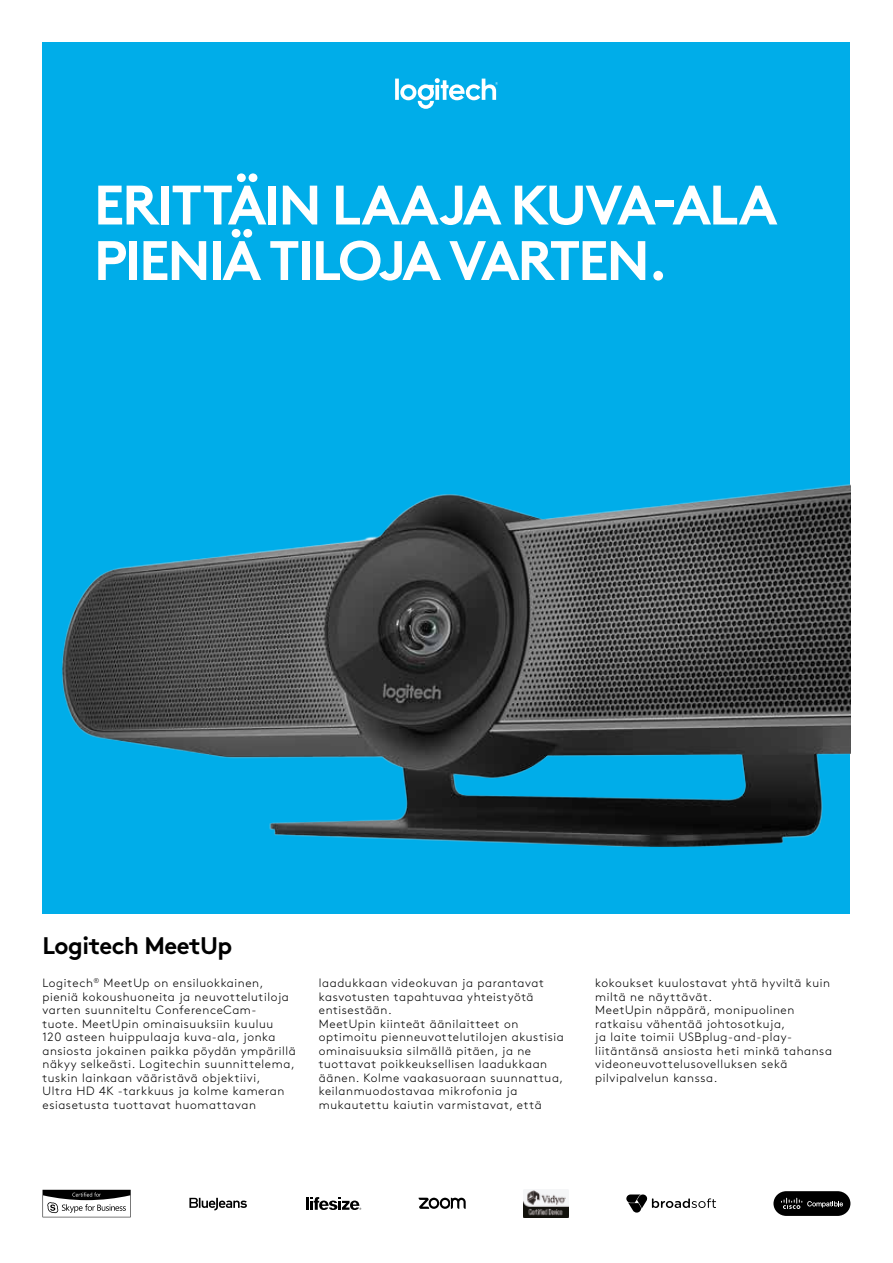
<style>
.page{position:relative;width:893px;height:1263px;background:#fff}
.page>*{position:absolute;margin:0;border:0;box-sizing:border-box;transform-origin:0 0}
.t1{font:700 55.5px/55.5px "Brown Pro";letter-spacing:-.04em;color:#fff}
.t2{font:700 24px "Brown Pro";letter-spacing:-.025em;color:#000}
.t3{font:300 12px/13.5px "Brown Pro";letter-spacing:.05em;color:#000}
</style>
<div class="page">
<div style="left:43px;top:43px;width:807px;height:871px;background:#00ade9"></div>
<img style="left:62px;top:484px;width:788px;height:362px">
<svg style="left:395px;top:78px;width:103px;height:31px"></svg>
<svg style="left:189px;top:1198px;width:58px;height:12px"></svg>
<svg style="left:306px;top:1197px;width:55px;height:13px"></svg>
<svg style="left:419px;top:1198px;width:47px;height:11px"></svg>
<img style="left:523px;top:1190px;width:46px;height:27px">
<svg style="left:626px;top:1194px;width:90px;height:18px"></svg>
<svg style="left:773px;top:1191px;width:77px;height:25px;background:#272727"></svg>
<svg style="left:43px;top:1190px;width:88px;height:27px"></svg>
<h1 class="t1" style="left:94px;top:171px;width:685px">ERITTÄIN LAAJA KUVA-ALA<br>PIENIÄ TILOJA VARTEN.</h1>
<h2 class="t2" style="left:43px;top:926px;width:191px">Logitech MeetUp</h2>
<p class="t3" style="left:43px;top:975px;width:255px">Logitech<sup>®</sup> MeetUp on ensiluokkainen, pieniä kokoushuoneita ja neuvottelutiloja varten suunniteltu ConferenceCam-<br>tuote. MeetUpin ominaisuuksiin kuuluu<br>120 asteen huippulaaja kuva-ala, jonka ansiosta jokainen paikka pöydän ympärillä näkyy selkeästi. Logitechin suunnittelema, tuskin lainkaan vääristävä objektiivi,<br>Ultra HD 4K -tarkkuus ja kolme kameran esiasetusta tuottavat huomattavan</p>
<p class="t3" style="left:319px;top:975px;width:246px">laadukkaan videokuvan ja parantavat kasvotusten tapahtuvaa yhteistyötä entisestään.<br>MeetUpin kiinteät äänilaitteet on optimoitu pienneuvottelutilojen akustisia ominaisuuksia silmällä pitäen, ja ne tuottavat poikkeuksellisen laadukkaan äänen. Kolme vaakasuoraan suunnattua, keilanmuodostavaa mikrofonia ja mukautettu kaiutin varmistavat, että</p>
<p class="t3" style="left:595px;top:975px;width:238px">kokoukset kuulostavat yhtä hyviltä kuin miltä ne näyttävät.<br>MeetUpin näppärä, monipuolinen ratkaisu vähentää johtosotkuja,<br>ja laite toimii USBplug-and-play&shy;liitäntänsä ansiosta heti minkä tahansa videoneuvottelusovelluksen sekä pilvipalvelun kanssa.</p>
</div>
